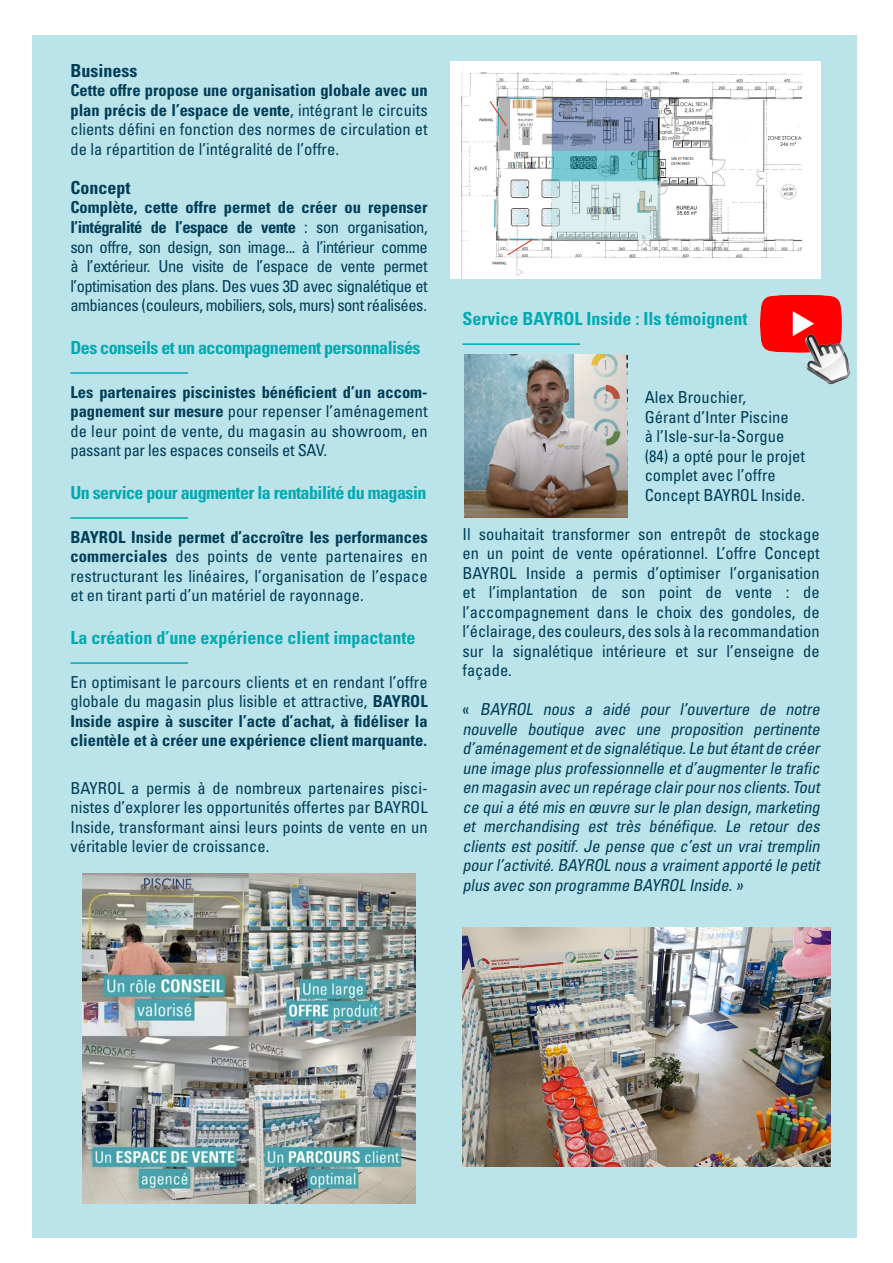
<style>
.page{position:relative;width:893px;height:1263px;background:#fff}
.page>*{position:absolute;margin:0;border:0;box-sizing:border-box;transform-origin:0 0}
.t1{font:700 condensed 18px "Univers LT Std";letter-spacing:-.03em;color:#00aab0}
.t2{font:700 condensed 18px "Univers LT Std";color:#00aab0}
.t3{font:700 condensed 18px "Univers LT Std";color:#003d57}
.t4{font:condensed 16.5px/19.5px "Univers LT Std";color:#003d57;text-align:justify}
.t5{font:italic condensed 16.5px/19.5px "Univers LT Std";color:#003d57;text-align:justify}
.t6{font:700 condensed 16.5px/19.5px "Univers LT Std";color:#003d57;text-align:justify}
.s1{font-weight:700}
.s2{font-weight:400}
.s3{font-style:normal}
</style>
<div class="page">
<div style="left:32px;top:35px;width:825px;height:1202px;background:#bbe3ea"></div>
<hr style="left:70px;top:372px;width:118px;height:2px;background:#00aab0">
<hr style="left:70px;top:517px;width:118px;height:2px;background:#00aab0">
<hr style="left:70px;top:662px;width:118px;height:2px;background:#00aab0">
<hr style="left:462px;top:343px;width:118px;height:2px;background:#00aab0">
<img style="left:451px;top:61px;width:370px;height:217px">
<img style="left:83px;top:873px;width:332px;height:330px">
<img style="left:465px;top:354px;width:163px;height:163px">
<img style="left:462px;top:928px;width:368px;height:238px">
<img style="left:760px;top:294px;width:82px;height:59px">
<img style="left:800px;top:330px;width:50px;height:55px">
<p class="t3" style="left:70px;top:60px;width:68px">Business</p>
<p class="t4" style="left:70px;top:81px;width:359px"><span class="s1">Cette offre propose une organisation globale avec un plan précis de l’espace de vente</span>, intégrant le circuits clients défini en fonction des normes de circulation et de la répartition de l’intégralité de l’offre.</p>
<p class="t3" style="left:70px;top:177px;width:62px">Concept</p>
<p class="t4" style="left:70px;top:198px;width:359px"><span class="s1">Complète, cette offre permet de créer ou repenser l’intégralité de l’espace de vente</span> : son organisation, son offre, son design, son image... à l’intérieur comme à l’extérieur. Une visite de l’espace de vente permet l’optimisation des plans. Des vues 3D avec signalétique et ambiances (couleurs, mobiliers, sols, murs) sont réalisées.</p>
<p class="t1" style="left:70px;top:337px;width:352px">Des conseils et un accompagnement personnalisés</p>
<p class="t4" style="left:70px;top:382px;width:359px"><span class="s1">Les partenaires piscinistes bénéficient d’un accom&shy;pagnement sur mesure</span> pour repenser l’aménagement de leur point de vente, du magasin au showroom, en passant par les espaces conseils et SAV.</p>
<p class="t1" style="left:70px;top:482px;width:357px">Un service pour augmenter la rentabilité du magasin</p>
<p class="t4" style="left:70px;top:527px;width:359px"><span class="s1">BAYROL Inside permet d’accroître les performances commerciales</span> des points de vente partenaires en restructurant les linéaires, l’organisation de l’espace et en tirant parti d’un matériel de rayonnage.</p>
<p class="t2" style="left:70px;top:627px;width:346px">La création d’une expérience client impactante</p>
<p class="t6" style="left:70px;top:672px;width:359px"><span class="s2">En optimisant le parcours clients et en rendant l’offre globale du magasin plus lisible et attractive,</span> BAYROL Inside aspire à susciter l’acte d’achat, à fidéliser la clientèle et à créer une expérience client marquante.</p>
<p class="t4" style="left:70px;top:778px;width:359px">BAYROL a permis à de nombreux partenaires pisci&shy;nistes d’explorer les opportunités offertes par BAYROL Inside, transformant ainsi leurs points de vente en un véritable levier de croissance.</p>
<p class="t2" style="left:462px;top:308px;width:286px">Service BAYROL Inside : Ils témoignent</p>
<p class="t4" style="left:645px;top:387px;width:103px">Alex Brouchier,</p>
<p class="t4" style="left:645px;top:407px;width:162px;text-align:left">Gérant d’Inter Piscine<br>à l’Isle-sur-la-Sorgue (84) a opté pour le projet complet avec l’offre<br>Concept BAYROL Inside.</p>
<p class="t4" style="left:462px;top:524px;width:359px">Il souhaitait transformer son entrepôt de stockage en un point de vente opérationnel. L’offre Concept BAYROL Inside a permis d’optimiser l’organisation et l’implantation de son point de vente : de l’accompagnement dans le choix des gondoles, de l’éclairage, des couleurs, des sols à la recommandation sur la signalétique intérieure et sur l’enseigne de façade.</p>
<p class="t5" style="left:462px;top:699px;width:362px"><span class="s3">«</span> BAYROL nous a aidé pour l’ouverture de notre nouvelle boutique avec une proposition pertinente d’aménagementetde signalétique.Le butétantde créer une image plus professionnelle etd’augmenterle trafic en magasin avec un repérage clairpournos clients.Tout ce quia été mis en œuvre surle plan design,marketing et merchandising est très bénéfique. Le retour des clients est positif. Je pense que c’est un vrai tremplin pourl’activité.BAYROL nous a vraimentapporté le petit plus avec son programme BAYROL Inside.»</p>
</div>
